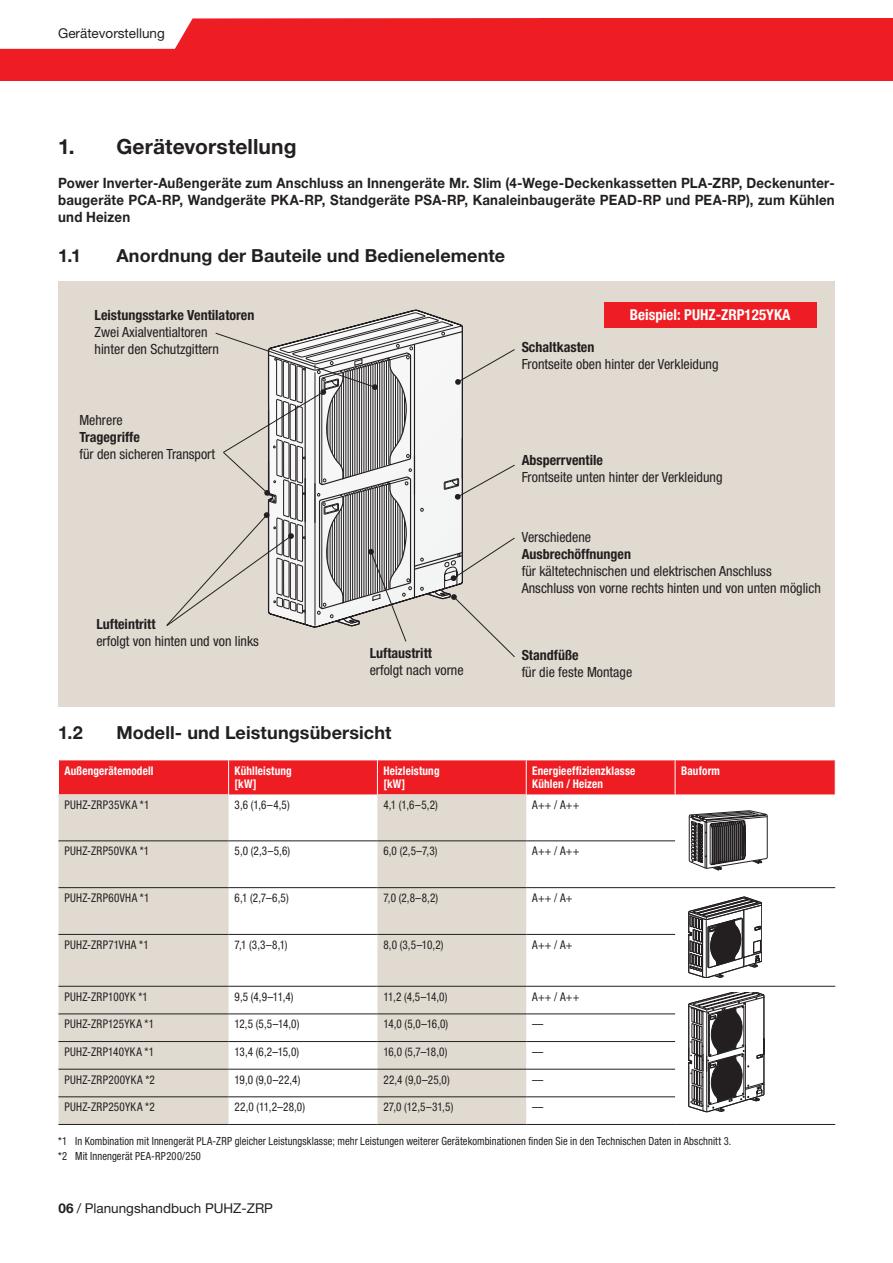
<style>
.page{position:relative;width:893px;height:1263px;background:#fff}
.page>*{position:absolute;margin:0;border:0;box-sizing:border-box;transform-origin:0 0}
.t1{font:700 21px "Helvetica Neue LT Pro";letter-spacing:.005em;color:#231f20}
.t2{font:700 18px "Helvetica Neue LT Pro";letter-spacing:.005em;color:#231f20}
.t3{font:700 condensed 15px "Helvetica Neue LT Pro";color:#fff}
.t4{font:700 14.25px/17.1px "Helvetica Neue LT Pro";letter-spacing:.015em;color:#231f20;text-align:justify;scale:.93 1}
.t5{font:condensed 13.95px/16.8px "Helvetica Neue LT Pro";color:#231f20}
.t6{font:700 condensed 13.95px "Helvetica Neue LT Pro";color:#231f20}
.t7{font:13.5px "Helvetica Neue LT Pro";color:#231f20}
.t8{font:condensed 12px "Helvetica Neue LT Pro";letter-spacing:.025em;color:#231f20;scale:.93 1}
.t9{font:700 condensed 12px/13.5px "Helvetica Neue LT Pro";letter-spacing:.015em;color:#fff;scale:.93 1}
.t10{font:condensed 11.25px/15.6px "Helvetica Neue LT Pro";letter-spacing:.01em;color:#231f20;scale:.93 1}
.s1{font-weight:700}
</style>
<div class="page">
<div style="left:0;top:10px;width:893px;height:71px;background:#ee1d23"></div>
<svg style="left:0;top:18px;width:539px;height:31px"></svg>
<div style="left:0;top:1px;width:893px;height:17px;background:#fff"></div>
<div style="left:58px;top:282px;width:776px;height:425px;background:#e1dad1"></div>
<svg style="left:166px;top:313px;width:349px;height:344px"></svg>
<div style="left:59px;top:760px;width:776px;height:34px;background:#ee1d23"></div>
<svg style="left:58px;top:794px;width:468px;height:330px;fill:#e1dad1"></svg>
<hr style="left:228px;top:760px;width:1px;height:34px;background:#fff">
<hr style="left:377px;top:760px;width:1px;height:34px;background:#fff">
<hr style="left:58px;top:840px;width:171px;height:1px;background:#231f20">
<hr style="left:229px;top:840px;width:148px;height:1px;background:#231f20">
<hr style="left:377px;top:840px;width:149px;height:1px;background:#231f20">
<hr style="left:526px;top:840px;width:149px;height:1px;background:#231f20">
<hr style="left:58px;top:887px;width:171px;height:1px;background:#231f20">
<hr style="left:229px;top:887px;width:148px;height:1px;background:#231f20">
<hr style="left:377px;top:887px;width:149px;height:1px;background:#231f20">
<hr style="left:526px;top:887px;width:149px;height:1px;background:#231f20">
<hr style="left:58px;top:934px;width:171px;height:1px;background:#231f20">
<hr style="left:229px;top:934px;width:148px;height:1px;background:#231f20">
<hr style="left:377px;top:934px;width:149px;height:1px;background:#231f20">
<hr style="left:526px;top:934px;width:149px;height:1px;background:#231f20">
<hr style="left:58px;top:1013px;width:171px;height:1px;background:#231f20">
<hr style="left:229px;top:1013px;width:148px;height:1px;background:#231f20">
<hr style="left:377px;top:1013px;width:149px;height:1px;background:#231f20">
<hr style="left:526px;top:1013px;width:149px;height:1px;background:#231f20">
<hr style="left:58px;top:1041px;width:171px;height:1px;background:#231f20">
<hr style="left:229px;top:1041px;width:148px;height:1px;background:#231f20">
<hr style="left:377px;top:1041px;width:149px;height:1px;background:#231f20">
<hr style="left:526px;top:1041px;width:149px;height:1px;background:#231f20">
<hr style="left:58px;top:1069px;width:171px;height:1px;background:#231f20">
<hr style="left:229px;top:1069px;width:148px;height:1px;background:#231f20">
<hr style="left:377px;top:1069px;width:149px;height:1px;background:#231f20">
<hr style="left:526px;top:1069px;width:149px;height:1px;background:#231f20">
<hr style="left:58px;top:1096px;width:171px;height:1px;background:#231f20">
<hr style="left:229px;top:1096px;width:148px;height:1px;background:#231f20">
<hr style="left:377px;top:1096px;width:149px;height:1px;background:#231f20">
<hr style="left:526px;top:1096px;width:149px;height:1px;background:#231f20">
<hr style="left:229px;top:1124px;width:148px;height:1px;background:#231f20">
<hr style="left:526px;top:1124px;width:149px;height:1px;background:#231f20">
<hr style="left:526px;top:760px;width:1px;height:34px;background:#fff">
<hr style="left:675px;top:760px;width:1px;height:34px;background:#fff">
<hr style="left:58px;top:986px;width:171px;height:1px;background:#231f20">
<hr style="left:229px;top:986px;width:148px;height:1px;background:#231f20">
<hr style="left:377px;top:986px;width:149px;height:1px;background:#231f20">
<hr style="left:526px;top:986px;width:149px;height:1px;background:#231f20">
<hr style="left:675px;top:887px;width:160px;height:1px;background:#231f20">
<hr style="left:675px;top:986px;width:160px;height:1px;background:#231f20">
<hr style="left:675px;top:1124px;width:160px;height:1px;background:#231f20">
<hr style="left:58px;top:1124px;width:171px;height:1px;background:#231f20">
<hr style="left:377px;top:1124px;width:149px;height:1px;background:#231f20">
<svg style="left:689px;top:810px;width:79px;height:61px"></svg>
<svg style="left:688px;top:897px;width:74px;height:81px"></svg>
<svg style="left:688px;top:992px;width:76px;height:120px"></svg>
<div style="left:604px;top:302px;width:212px;height:25px;background:#ee1d23"></div>
<p class="t7" style="left:58px;top:25px;width:108px">Gerätevorstellung</p>
<h1 class="t1" style="left:58px;top:134px;width:240px">1. Gerätevorstellung</h1>
<p class="t4" style="left:58px;top:174px;width:837px">Power Inverter-Außengeräte zum Anschluss an Innengeräte Mr. Slim (4-Wege-Deckenkassetten PLA-ZRP, Deckenunter&shy;baugeräte PCA-RP, Wandgeräte PKA-RP, Standgeräte PSA-RP, Kanaleinbaugeräte PEAD-RP und PEA-RP), zum Kühlen und Heizen</p>
<h2 class="t2" style="left:58px;top:244px;width:24px">1.1</h2>
<h2 class="t2" style="left:116px;top:244px;width:390px">Anordnung der Bauteile und Bedienelemente</h2>
<p class="t6" style="left:95px;top:307px;width:161px">Leistungsstarke Ventilatoren</p>
<p class="t5" style="left:95px;top:324px;width:126px">Zwei Axialventialtoren hinter den Schutzgittern</p>
<p class="t5" style="left:79px;top:412px;width:45px">Mehrere</p>
<p class="t6" style="left:79px;top:429px;width:62px">Tragegriffe</p>
<p class="t5" style="left:79px;top:445px;width:137px">für den sicheren Transport</p>
<p class="t6" style="left:96px;top:616px;width:61px">Lufteintritt</p>
<p class="t5" style="left:96px;top:632px;width:164px">erfolgt von hinten und von links</p>
<p class="t6" style="left:370px;top:645px;width:64px">Luftaustritt</p>
<p class="t5" style="left:370px;top:662px;width:95px">erfolgt nach vorne</p>
<p class="t3" style="left:630px;top:306px;width:162px">Beispiel: PUHZ-ZRP125YKA</p>
<p class="t6" style="left:522px;top:338px;width:74px">Schaltkasten</p>
<p class="t5" style="left:522px;top:355px;width:198px">Frontseite oben hinter der Verkleidung</p>
<p class="t6" style="left:522px;top:452px;width:83px">Absperrventile</p>
<p class="t5" style="left:522px;top:469px;width:202px">Frontseite unten hinter der Verkleidung</p>
<p class="t5" style="left:522px;top:529px;width:71px">Verschiedene</p>
<p class="t6" style="left:522px;top:546px;width:111px">Ausbrechöffnungen</p>
<p class="t5" style="left:522px;top:562px;width:301px">für kältetechnischen und elektrischen Anschluss<br>Anschluss von vorne rechts hinten und von unten möglich</p>
<p class="t6" style="left:522px;top:647px;width:58px">Standfüße</p>
<p class="t5" style="left:522px;top:664px;width:112px">für die feste Montage</p>
<h2 class="t2" style="left:58px;top:721px;width:26px">1.2</h2>
<h2 class="t2" style="left:116px;top:721px;width:277px">Modell- und Leistungsübersicht</h2>
<p class="t9" style="left:64px;top:764px;width:97px">Außengerätemodell</p>
<p class="t9" style="left:235px;top:764px;width:63px">Kühlleistung [kW]</p>
<p class="t9" style="left:383px;top:764px;width:62px">Heizleistung [kW]</p>
<p class="t9" style="left:532px;top:764px;width:112px">Energieeffizienzklasse<br>Kühlen / Heizen</p>
<p class="t9" style="left:681px;top:764px;width:43px">Bauform</p>
<p class="t8" style="left:64px;top:797px;width:93px">PUHZ-ZRP35VKA *1</p>
<p class="t8" style="left:235px;top:797px;width:61px">3,6 (1,6–4,5)</p>
<p class="t8" style="left:383px;top:797px;width:60px">4,1 (1,6–5,2)</p>
<p class="t8" style="left:532px;top:797px;width:52px">A++ / A++</p>
<p class="t8" style="left:64px;top:844px;width:93px">PUHZ-ZRP50VKA *1</p>
<p class="t8" style="left:235px;top:844px;width:61px">5,0 (2,3–5,6)</p>
<p class="t8" style="left:383px;top:844px;width:60px">6,0 (2,5–7,3)</p>
<p class="t8" style="left:532px;top:844px;width:52px">A++ / A++</p>
<p class="t8" style="left:64px;top:891px;width:93px">PUHZ-ZRP60VHA *1</p>
<p class="t8" style="left:235px;top:891px;width:60px">6,1 (2,7–6,5)</p>
<p class="t8" style="left:383px;top:891px;width:61px">7,0 (2,8–8,2)</p>
<p class="t8" style="left:532px;top:891px;width:45px">A++ / A+</p>
<p class="t8" style="left:64px;top:938px;width:92px">PUHZ-ZRP71VHA *1</p>
<p class="t8" style="left:235px;top:938px;width:58px">7,1 (3,3–8,1)</p>
<p class="t8" style="left:383px;top:938px;width:66px">8,0 (3,5–10,2)</p>
<p class="t8" style="left:532px;top:938px;width:45px">A++ / A+</p>
<p class="t8" style="left:64px;top:990px;width:91px">PUHZ-ZRP100YK *1</p>
<p class="t8" style="left:235px;top:990px;width:65px">9,5 (4,9–11,4)</p>
<p class="t8" style="left:383px;top:990px;width:70px">11,2 (4,5–14,0)</p>
<p class="t8" style="left:532px;top:990px;width:52px">A++ / A++</p>
<p class="t8" style="left:64px;top:1017px;width:98px">PUHZ-ZRP125YKA *1</p>
<p class="t8" style="left:235px;top:1017px;width:71px">12,5 (5,5–14,0)</p>
<p class="t8" style="left:383px;top:1017px;width:71px">14,0 (5,0–16,0)</p>
<p class="t8" style="left:532px;top:1017px;width:14px">—</p>
<p class="t8" style="left:64px;top:1045px;width:98px">PUHZ-ZRP140YKA *1</p>
<p class="t8" style="left:235px;top:1045px;width:71px">13,4 (6,2–15,0)</p>
<p class="t8" style="left:383px;top:1045px;width:70px">16,0 (5,7–18,0)</p>
<p class="t8" style="left:532px;top:1045px;width:14px">—</p>
<p class="t8" style="left:64px;top:1072px;width:99px">PUHZ-ZRP200YKA *2</p>
<p class="t8" style="left:235px;top:1072px;width:72px">19,0 (9,0–22,4)</p>
<p class="t8" style="left:383px;top:1072px;width:73px">22,4 (9,0–25,0)</p>
<p class="t8" style="left:532px;top:1072px;width:14px">—</p>
<p class="t8" style="left:64px;top:1100px;width:99px">PUHZ-ZRP250YKA *2</p>
<p class="t8" style="left:235px;top:1100px;width:77px">22,0 (11,2–28,0)</p>
<p class="t8" style="left:383px;top:1100px;width:77px">27,0 (12,5–31,5)</p>
<p class="t8" style="left:532px;top:1100px;width:14px">—</p>
<p class="t10" style="left:58px;top:1133px;width:725px">*1 In Kombination mit Innengerät PLA-ZRP gleicher Leistungsklasse; mehr Leistungen weiterer Gerätekombinationen finden Sie in den Technischen Daten in Abschnitt 3. *2 Mit Innengerät PEA-RP200/250</p>
<p class="t7" style="left:58px;top:1200px;width:216px"><span class="s1">06</span> / Planungshandbuch PUHZ-ZRP</p>
</div>
